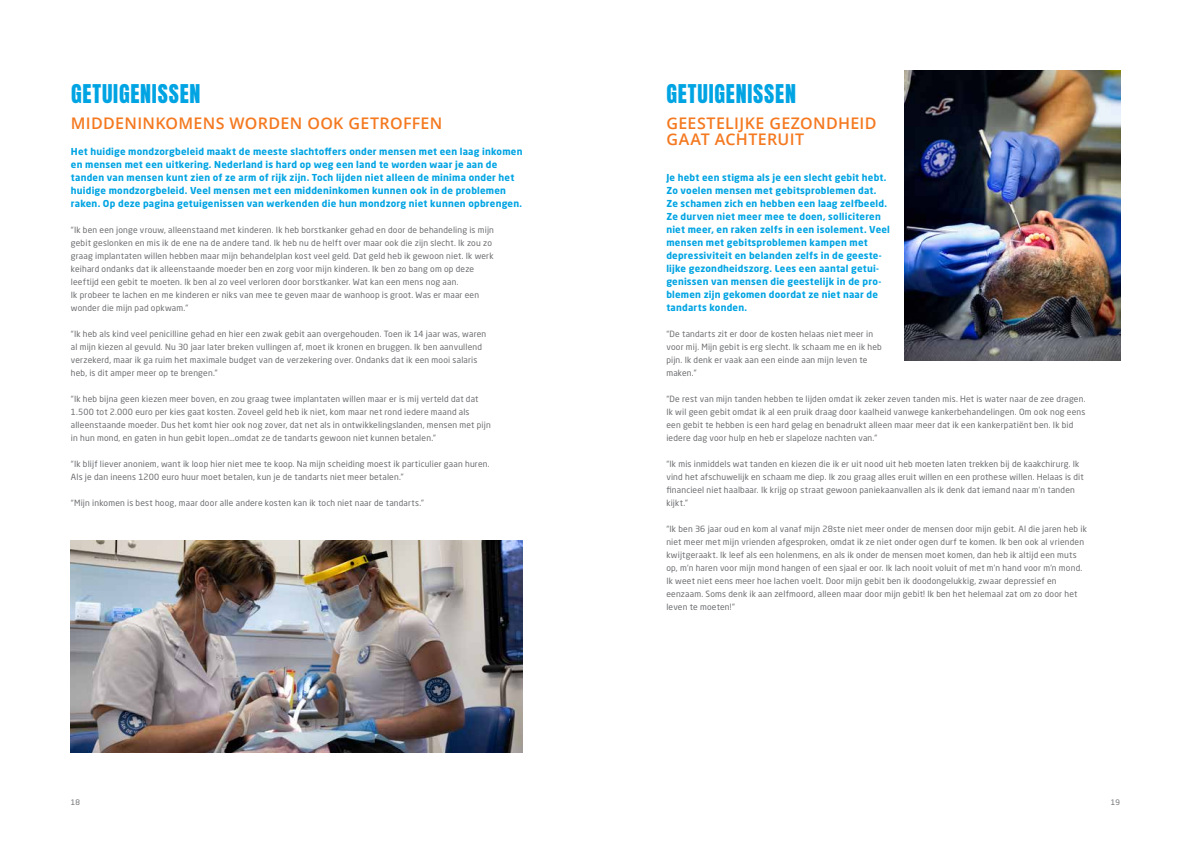
<style>
.page{position:relative;width:1191px;height:842px;background:#fff}
.page>*{position:absolute;margin:0;border:0;box-sizing:border-box;transform-origin:0 0}
.t1{font:22px "Anton";letter-spacing:.035em;color:#00a4e3}
.t2{font:600 16px/16px "Open Sans";letter-spacing:.02em;color:#f47920}
.t3{font:700 9.5px/13px "Neo Sans Pro";letter-spacing:.02em;color:#00a4e3}
.t4{font:8.5px/13px "Neo Sans Pro";letter-spacing:.02em;color:#6d6e71}
.t5{font:7.5px "Neo Sans Pro";color:#6d6e71}
</style>
<div class="page">
<img style="left:904px;top:71px;width:216px;height:289px">
<img style="left:71px;top:540px;width:451px;height:213px">
<h1 class="t1" style="left:71px;top:82px;width:131px">GETUIGENISSEN</h1>
<h2 class="t2" style="left:71px;top:115px;width:373px">MIDDENINKOMENS WORDEN OOK GETROFFEN</h2>
<p class="t3" style="left:71px;top:144px;width:453px">Het huidige mondzorgbeleid maakt de meeste slachtoffers onder mensen met een laag inkomen en mensen met een uitkering. Nederland is hard op weg een land te worden waar je aan de tanden van mensen kunt zien of ze arm of rijk zijn. Toch lijden niet alleen de minima onder het huidige mondzorgbeleid. Veel mensen met een middeninkomen kunnen ook in de problemen raken. Op deze pagina getuigenissen van werkenden die hun mondzorg niet kunnen opbrengen.</p>
<p class="t4" style="left:71px;top:223px;width:424px">“Ik ben een jonge vrouw, alleenstaand met kinderen. Ik heb borstkanker gehad en door de behandeling is mijn gebit geslonken en mis ik de ene na de andere tand. Ik heb nu de helft over maar ook die zijn slecht. Ik zou zo graag implantaten willen hebben maar mijn behandelplan kost veel geld. Dat geld heb ik gewoon niet. Ik werk keihard ondanks dat ik alleenstaande moeder ben en zorg voor mijn kinderen. Ik ben zo bang om op deze leeftijd een gebit te moeten. Ik ben al zo veel verloren door borstkanker. Wat kan een mens nog aan.<br>Ik probeer te lachen en me kinderen er niks van mee te geven maar de wanhoop is groot. Was er maar een wonder die mijn pad opkwam.”</p>
<p class="t4" style="left:71px;top:327px;width:417px">“Ik heb als kind veel penicilline gehad en hier een zwak gebit aan overgehouden. Toen ik 14 jaar was, waren al mijn kiezen al gevuld. Nu 30 jaar later breken vullingen af, moet ik kronen en bruggen. Ik ben aanvullend verzekerd, maar ik ga ruim het maximale budget van de verzekering over. Ondanks dat ik een mooi salaris heb, is dit amper meer op te brengen.”</p>
<p class="t4" style="left:71px;top:392px;width:421px">“Ik heb bijna geen kiezen meer boven, en zou graag twee implantaten willen maar er is mij verteld dat dat 1.500 tot 2.000 euro per kies gaat kosten. Zoveel geld heb ik niet, kom maar net rond iedere maand als alleenstaande moeder. Dus het komt hier ook nog zover, dat net als in ontwikkelingslanden, mensen met pijn in hun mond, en gaten in hun gebit lopen…omdat ze de tandarts gewoon niet kunnen betalen.”</p>
<p class="t4" style="left:71px;top:457px;width:420px">“Ik blijf liever anoniem, want ik loop hier niet mee te koop. Na mijn scheiding moest ik particulier gaan huren.<br>Als je dan ineens 1200 euro huur moet betalen, kun je de tandarts niet meer betalen.”</p>
<p class="t4" style="left:71px;top:496px;width:355px">“Mijn inkomen is best hoog, maar door alle andere kosten kan ik toch niet naar de tandarts.”</p>
<h1 class="t1" style="left:666px;top:82px;width:131px">GETUIGENISSEN</h1>
<h2 class="t2" style="left:666px;top:115px;width:212px">GEESTELIJKE GEZONDHEID<br>GAAT ACHTERUIT</h2>
<p class="t3" style="left:666px;top:170px;width:225px">Je hebt een stigma als je een slecht gebit hebt.<br>Zo voelen mensen met gebitsproblemen dat.<br>Ze schamen zich en hebben een laag zelfbeeld.<br>Ze durven niet meer mee te doen, solliciteren niet meer, en raken zelfs in een isolement. Veel mensen met gebitsproblemen kampen met depressiviteit en belanden zelfs in de geeste&shy;lijke gezondheidszorg. Lees een aantal getui&shy;genissen van mensen die geestelijk in de pro&shy;blemen zijn gekomen doordat ze niet naar de tandarts konden.</p>
<p class="t4" style="left:666px;top:327px;width:217px">“De tandarts zit er door de kosten helaas niet meer in voor mij. Mijn gebit is erg slecht. Ik schaam me en ik heb pijn. Ik denk er vaak aan een einde aan mijn leven te maken.”</p>
<p class="t4" style="left:666px;top:392px;width:421px">“De rest van mijn tanden hebben te lijden omdat ik zeker zeven tanden mis. Het is water naar de zee dragen.<br>Ik wil geen gebit omdat ik al een pruik draag door kaalheid vanwege kankerbehandelingen. Om ook nog eens een gebit te hebben is een hard gelag en benadrukt alleen maar meer dat ik een kankerpatiënt ben. Ik bid iedere dag voor hulp en heb er slapeloze nachten van.”</p>
<p class="t4" style="left:666px;top:457px;width:419px">“Ik mis inmiddels wat tanden en kiezen die ik er uit nood uit heb moeten laten trekken bij de kaakchirurg. Ik vind het afschuwelijk en schaam me diep. Ik zou graag alles eruit willen en een prothese willen. Helaas is dit financieel niet haalbaar. Ik krijg op straat gewoon paniekaanvallen als ik denk dat iemand naar m’n tanden kijkt.”</p>
<p class="t4" style="left:666px;top:522px;width:422px">“Ik ben 36 jaar oud en kom al vanaf mijn 28ste niet meer onder de mensen door mijn gebit. Al die jaren heb ik niet meer met mijn vrienden afgesproken, omdat ik ze niet onder ogen durf te komen. Ik ben ook al vrienden kwijtgeraakt. Ik leef als een holenmens, en als ik onder de mensen moet komen, dan heb ik altijd een muts op, m’n haren voor mijn mond hangen of een sjaal er oor. Ik lach nooit voluit of met m’n hand voor m’n mond.<br>Ik weet niet eens meer hoe lachen voelt. Door mijn gebit ben ik doodongelukkig, zwaar depressief en eenzaam. Soms denk ik aan zelfmoord, alleen maar door mijn gebit! Ik ben het helemaal zat om zo door het leven te moeten!”</p>
<p class="t5" style="left:71px;top:797px;width:11px">18</p>
<p class="t5" style="left:1111px;top:797px;width:11px">19</p>
</div>
